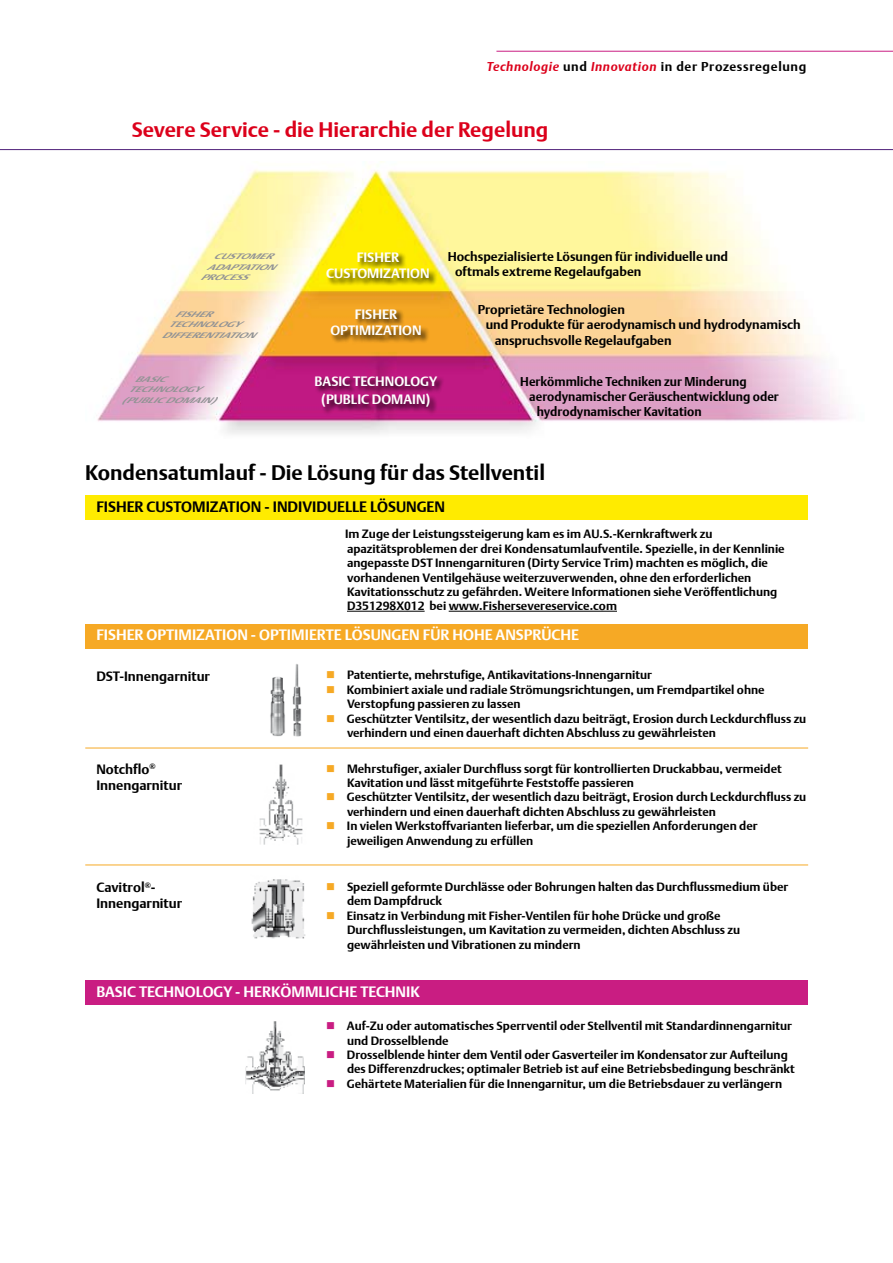
<style>
.page{position:relative;width:893px;height:1263px;background:#fff}
.page>*{position:absolute;margin:0;border:0;box-sizing:border-box;transform-origin:0 0}
.t1{font:700 21px "DTL Argo T";color:#000}
.t2{font:700 21px "DTL Argo T";color:#dc001b}
.t3{font:700 15px "DTL Argo T";color:#fff}
.t4{font:700 15px "DTL Argo T";color:#000}
.t5{font:700 13.5px/16.2px "DTL Argo T";color:#fff;text-align:center}
.t6{font:700 13.5px/16.2px "DTL Argo T";color:#000}
.t7{font:700 12.75px/15.3px "DTL Argo T";color:#000}
.t8{font:700 12.75px "DTL Argo T";color:#000;scale:.96 1}
.t9{font:700 12.75px "DTL Argo T";letter-spacing:.05em;color:#000}
.t10{font:700 12px/14.4px "DTL Argo T";color:#000}
.t11{font:italic 700 7.8px "DTL Argo T";color:#929395;scale:1.47 1}
.s1{font-style:italic;color:#dc001b}
.s2{color:#f6a925}
.s3{color:#c91d82}
</style>
<div class="page">
<hr style="left:496px;top:51px;width:397px;height:1px;background:#c91d82">
<hr style="left:0;top:149px;width:893px;height:1px;background:#50227b">
<img style="left:97px;top:166px;width:750px;height:268px">
<div style="left:327px;top:252px;width:157px;height:54px;background:#000;opacity:.75"></div>
<div style="left:331px;top:309px;width:168px;height:50px;background:#000;opacity:.75"></div>
<div style="left:315px;top:376px;width:216px;height:52px;background:#000;opacity:.75"></div>
<div style="left:85px;top:495px;width:723px;height:25px;background:#ffeb00"></div>
<div style="left:85px;top:624px;width:723px;height:25px;background:#f6a925"></div>
<div style="left:85px;top:980px;width:723px;height:25px;background:#c91d82"></div>
<img style="left:245px;top:1021px;width:59px;height:72px">
<img style="left:251px;top:879px;width:55px;height:60px">
<hr style="left:347px;top:611px;width:78px;height:1px;background:#000">
<hr style="left:449px;top:611px;width:168px;height:1px;background:#000">
<img style="left:270px;top:664px;width:32px;height:73px">
<hr style="left:85px;top:748px;width:723px;height:1px;background:#f6a925">
<hr style="left:85px;top:864px;width:723px;height:1px;background:#f6a925">
<img style="left:259px;top:764px;width:44px;height:81px">
<p class="t9" style="left:487px;top:59px;width:321px"><span class="s1">Technologie</span> und <span class="s1">Innovation</span> in der Prozessregelung</p>
<h1 class="t2" style="left:132px;top:117px;width:418px">Severe Service - die Hierarchie der Regelung</h1>
<p class="t11" style="left:213px;top:252px;width:47px">CUSTOM ER</p>
<p class="t11" style="left:207px;top:262px;width:53px">ADAPTATION</p>
<p class="t11" style="left:200px;top:273px;width:39px">PROCESS</p>
<p class="t11" style="left:175px;top:309px;width:32px">FISHER</p>
<p class="t11" style="left:168px;top:320px;width:56px">TECHNOLOGY</p>
<p class="t11" style="left:162px;top:330px;width:70px">DIFFERENTIATION</p>
<p class="t11" style="left:135px;top:374px;width:28px">BASIC</p>
<p class="t11" style="left:128px;top:385px;width:56px">TECHNOLOGY</p>
<p class="t11" style="left:121px;top:395px;width:71px">(PU BLICDOMAIN)</p>
<p class="t5" style="left:326px;top:249px;width:103px;text-align:left;text-indent:30px">fisher customization</p>
<p class="t5" style="left:330px;top:306px;width:93px">FISHER<br>OPTIMIZATION</p>
<p class="t5" style="left:315px;top:372px;width:124px;line-height:18px">BASIC TECHNOLOGY (PUBLIC DOMAIN)</p>
<p class="t7" style="left:455px;top:248px;width:274px;text-indent:-7px">Hochspezialisierte Lösungen für individuelle und oftmals extreme Regelaufgaben</p>
<p class="t7" style="left:478px;top:302px;width:149px">Proprietäre Technologien</p>
<p class="t7" style="left:486px;top:317px;width:317px">und Produkte für aerodynamisch und hydrodynamisch</p>
<p class="t7" style="left:495px;top:332px;width:178px">anspruchsvolle Regelaufgaben</p>
<p class="t8" style="left:520px;top:374px;width:237px">Herkömmliche Techniken zur Minderung</p>
<p class="t8" style="left:529px;top:389px;width:261px">aerodynamischer Geräuschentwicklung oder</p>
<p class="t8" style="left:537px;top:404px;width:173px">hydrodynamischer Kavitation</p>
<h1 class="t1" style="left:85px;top:460px;width:461px">Kondensatumlauf - Die Lösung für das Stellventil</h1>
<p class="t4" style="left:96px;top:498px;width:350px">FISHER CUSTOM IZATION - INDIVIDUELLE LÖSUNGEN</p>
<p class="t10" style="left:345px;top:527px;width:441px">Im Zuge der Leistungssteigerung kam es im AU.S.-Kernkraftwerk zu apazitätsproblemen der drei Kondensatumlaufventile. Spezielle, in der Kennlinie angepasste DST Innengarnituren (Dirty Service Trim) machten es möglich, die vorhandenen Ventilgehäuse weiterzuverwenden, ohne den erforderlichen Kavitationsschutz zu gefährden. Weitere Informationen siehe Veröffentlichung D351298X012 bei www.Fishersevereservice.com</p>
<p class="t3" style="left:96px;top:626px;width:484px">FISHER OPTIMIZATION - OPTIMIERTE LÖSUNGEN FÜR HOHE ANSPRÜCHE</p>
<p class="t6" style="left:96px;top:668px;width:115px">DST-Innengarnitur</p>
<p class="t10" style="left:326px;top:668px;width:327px"><span class="s2">■</span> Patentierte, mehrstufige, Antikavitations-Innengarnitur</p>
<p class="t10" style="left:347px;top:682px;width:419px;text-indent:-21px"><span class="s2">■</span> Kombiniert axiale und radiale Strömungsrichtungen, um Fremdpartikel ohne<br>Verstopfung passieren zu lassen</p>
<p class="t10" style="left:347px;top:711px;width:461px;text-indent:-21px"><span class="s2">■</span> Geschützter Ventilsitz, der wesentlich dazu beiträgt, Erosion durch Leckdurchfluss zu verhindern und einen dauerhaft dichten Abschluss zu gewährleisten</p>
<p class="t6" style="left:96px;top:761px;width:87px">Notchflo<sup>®<br></sup>Innengarnitur</p>
<p class="t10" style="left:347px;top:761px;width:436px;text-indent:-21px"><span class="s2">■</span> Mehrstufiger, axialer Durchfluss sorgt für kontrollierten Druckabbau, vermeidet<br>Kavitation und lässt mitgeführte Feststoffe passieren</p>
<p class="t10" style="left:347px;top:790px;width:461px;text-indent:-21px"><span class="s2">■</span> Geschützter Ventilsitz, der wesentlich dazu beiträgt, Erosion durch Leckdurchfluss zu verhindern und einen dauerhaft dichten Abschluss zu gewährleisten</p>
<p class="t10" style="left:347px;top:819px;width:412px;text-indent:-21px"><span class="s2">■</span> In vielen Werkstoffvarianten lieferbar, um die speziellen Anforderungen der jeweiligen Anwendung zu erfüllen</p>
<p class="t6" style="left:96px;top:879px;width:87px">Cavitrol<sup>®</sup>-<br>Innengarnitur</p>
<p class="t10" style="left:347px;top:879px;width:443px;text-indent:-21px"><span class="s2">■</span> Speziell geformte Durchlässe oder Bohrungen halten das Durchflussmedium über dem Dampfdruck</p>
<p class="t10" style="left:347px;top:908px;width:395px;text-indent:-21px"><span class="s2">■</span> Einsatz in Verbindung mit Fisher-Ventilen für hohe Drücke und große<br>Durchflussleistungen, um Kavitation zu vermeiden, dichten Abschluss zu gewährleisten und Vibrationen zu mindern</p>
<p class="t3" style="left:96px;top:983px;width:325px">BASIC TECHNOLOGY - HERKÖMM LICHE TECHNIK</p>
<p class="t10" style="left:347px;top:1019px;width:447px;text-indent:-21px"><span class="s3">■</span> Auf-Zu oder automatisches Sperrventil oder Stellventil mit Standardinnengarnitur und Drosselblende</p>
<p class="t10" style="left:347px;top:1047px;width:449px;text-indent:-21px"><span class="s3">■</span> Drosselblende hinter dem Ventil oder Gasverteiler im Kondensator zur Aufteilung des Differenzdruckes; optimaler Betrieb ist auf eine Betriebsbedingung beschränkt</p>
<p class="t10" style="left:326px;top:1076px;width:458px"><span class="s3">■</span> Gehärtete Materialien für die Innengarnitur, um die Betriebsdauer zu verlängern</p>
</div>
